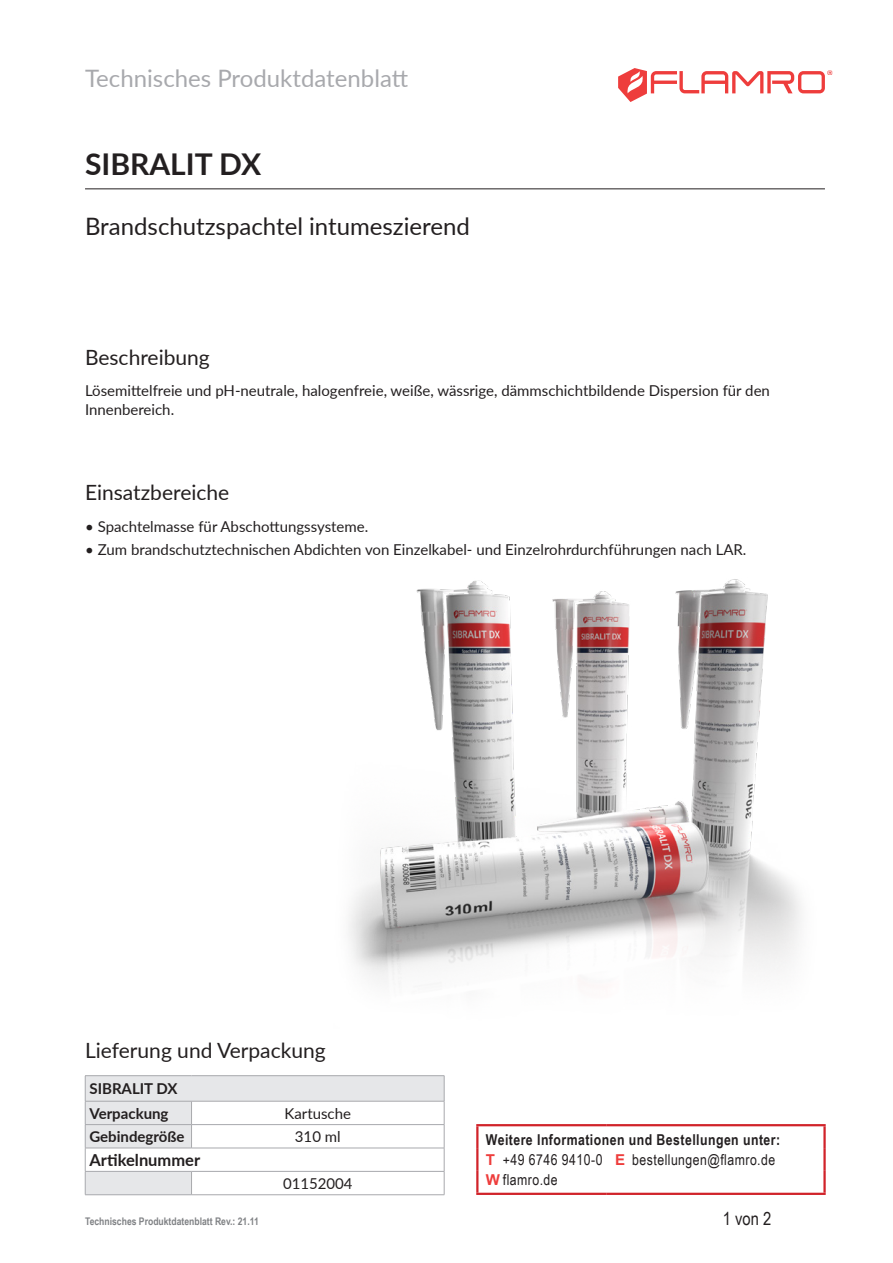
<style>
.page{position:relative;width:893px;height:1263px;background:#fff}
.page>*{position:absolute;margin:0;border:0;box-sizing:border-box;transform-origin:0 0}
.t1{font:700 30px "Lato";color:#231f20}
.t2{font:24px "Lato";color:#231f20}
.t3{font:24px "Lato";color:#a8a9ad}
.t4{font:21px "Lato";color:#231f20}
.t5{font:18px "Arial Narrow";color:#231f20}
.t6{font:700 16.5px "Lato";color:#231f20}
.t7{font:15px/19.5px "Lato";color:#231f20}
.t8{font:15px/20.4px "Arial Narrow";letter-spacing:.03em;color:#231f20}
.t9{font:700 15px/24.5px "Lato";color:#231f20}
.t10{font:700 10.5px "Arial Narrow";color:#808285}
.s1{font-weight:700}
.s2{font-family:"Arial";font-weight:700;color:#ee3d3c}
</style>
<div class="page">
<img style="left:348px;top:579px;width:454px;height:403px">
<svg style="left:618px;top:68px;width:214px;height:34px"></svg>
<hr style="left:85px;top:188px;width:740px;height:1px;background:#231f20">
<hr style="left:85px;top:1075px;width:107px;height:1px;background:#a8a9ad">
<hr style="left:192px;top:1075px;width:252px;height:1px;background:#a8a9ad">
<svg style="left:85px;top:1076px;width:360px;height:119px"></svg>
<hr style="left:85px;top:1148px;width:107px;height:1px;background:#a8a9ad">
<hr style="left:476px;top:1124px;width:131px;height:2px;background:#d1232a">
<hr style="left:476px;top:1126px;width:2px;height:23px;background:#d1232a">
<hr style="left:607px;top:1124px;width:219px;height:2px;background:#d1232a">
<hr style="left:823px;top:1126px;width:3px;height:23px;background:#d1232a">
<hr style="left:476px;top:1149px;width:2px;height:21px;background:#d1232a">
<hr style="left:823px;top:1149px;width:3px;height:21px;background:#d1232a">
<hr style="left:476px;top:1170px;width:2px;height:23px;background:#d1232a">
<hr style="left:823px;top:1170px;width:3px;height:23px;background:#d1232a">
<hr style="left:476px;top:1193px;width:131px;height:2px;background:#d1232a">
<hr style="left:607px;top:1193px;width:219px;height:2px;background:#d1232a">
<h2 class="t3" style="left:85px;top:61px;width:325px">Technisches Produktdatenblatt</h2>
<h1 class="t1" style="left:85px;top:142px;width:178px">SIBRALIT DX</h1>
<h2 class="t2" style="left:85px;top:209px;width:386px">Brandschutzspachtel intumeszierend</h2>
<h3 class="t4" style="left:85px;top:342px;width:126px">Beschreibung</h3>
<p class="t7" style="left:85px;top:380px;width:686px">Lösemittelfreie und pH-neutrale, halogenfreie, weiße, wässrige, dämmschichtbildende Dispersion für den<br>Innenbereich.</p>
<h3 class="t4" style="left:85px;top:478px;width:146px">Einsatzbereiche</h3>
<p class="t7" style="left:85px;top:516px;width:285px">• Spachtelmasse für Abschottungssysteme.</p>
<p class="t7" style="left:85px;top:539px;width:663px">• Zum brandschutztechnischen Abdichten von Einzelkabel- und Einzelrohrdurchführungen nach LAR.</p>
<h3 class="t4" style="left:85px;top:1036px;width:242px">Lieferung und Verpackung</h3>
<p class="t9" style="left:89px;top:1076px;width:90px">SIBRALIT DX<br>Verpackung</p>
<p class="t7" style="left:285px;top:1103px;width:68px">Kartusche</p>
<p class="t9" style="left:89px;top:1124px;width:97px">Gebindegröße</p>
<p class="t7" style="left:295px;top:1126px;width:47px">310 ml</p>
<p class="t6" style="left:89px;top:1148px;width:112px">Artikelnummer</p>
<p class="t7" style="left:283px;top:1173px;width:71px">01152004</p>
<p class="t10" style="left:85px;top:1213px;width:175px">Technisches Produktdatenblatt Rev.: 21.11</p>
<p class="t8" style="left:486px;top:1128px;width:296px"><span class="s1">Weitere Informationen und Bestellungen unter:<br></span><span class="s2">T</span> +49 6746 9410-0 <span class="s2">E</span> bestellungen@flamro.de<br><span class="s2">W</span> flamro.de</p>
<p class="t5" style="left:723px;top:1205px;width:50px">1 von 2</p>
</div>
